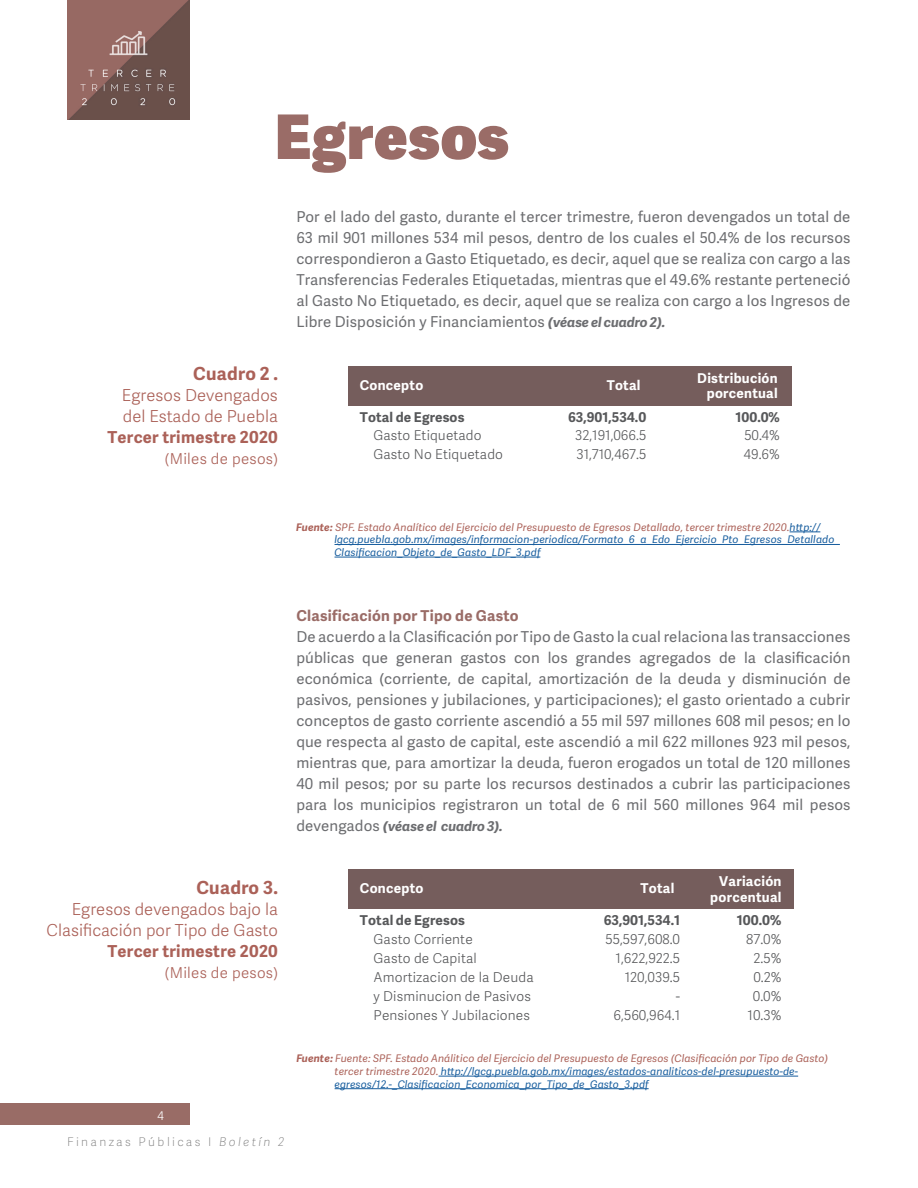
<style>
.page{position:relative;width:918px;height:1188px;background:#fff}
.page>*{position:absolute;margin:0;border:0;box-sizing:border-box;transform-origin:0 0}
.t1{font:800 61.5px "Adelle Sans";letter-spacing:.01em;color:#9a6c67}
.t2{font:700 18px "Adelle Sans";letter-spacing:.02em;color:#ab6158}
.t3{font:300 16.5px/21px "Adelle Sans";letter-spacing:.005em;color:#ab6158;text-align:right}
.t4{font:700 16.5px "Adelle Sans";letter-spacing:.02em;color:#ab6158}
.t5{font:15px/21px "Adelle Sans";letter-spacing:.01em;color:#6c6d70;text-align:justify}
.t6{font:300 15px "Adelle Sans";letter-spacing:.02em;color:#ab6158}
.t7{font:700 15px "Adelle Sans";letter-spacing:.02em;color:#9a6c67}
.t8{font:300 13.65px/19px "Adelle Sans";letter-spacing:.01em;color:#57585a;text-align:right}
.t9{font:700 13.65px/16.4px "Adelle Sans";letter-spacing:.02em;color:#fff;text-align:right}
.t10{font:300 13.5px/18.9px "Adelle Sans";letter-spacing:.01em;color:#57585a;text-align:justify}
.t11{font:700 13.5px/14.9px "Adelle Sans";letter-spacing:.02em;color:#fff;text-align:right}
.t12{font:italic 700 13.5px "Adelle Sans";letter-spacing:-.01em;color:#6c6d70}
.t13{font:100 12px "Adelle Sans";letter-spacing:.2em;color:#808080}
.t14{font:300 12px "Adelle Sans";color:#fff}
.t15{font:italic 10.5px/12.6px "Adelle Sans";letter-spacing:.01em;color:#175d9e}
.s1{font-weight:700;font-style:italic;font-size:13.5px}
.s2{font-weight:700}
.s3{font-weight:700;color:#ab6158}
.s4{color:#ab6158}
.s5{font-weight:400;font-style:normal;font-size:15px}
.s6{font-style:italic}
</style>
<div class="page">
<img style="left:67px;top:0;width:123px;height:120px">
<div style="left:0;top:1104px;width:190px;height:21px;background:#996c66"></div>
<hr style="left:790px;top:532px;width:30px;height:1px;background:#175d9e">
<hr style="left:335px;top:544px;width:505px;height:1px;background:#175d9e">
<hr style="left:335px;top:557px;width:205px;height:1px;background:#175d9e">
<div style="left:348px;top:366px;width:444px;height:39px;background:#755d5c"></div>
<div style="left:348px;top:869px;width:445px;height:40px;background:#755d5c"></div>
<hr style="left:439px;top:1076px;width:359px;height:1px;background:#175d9e">
<hr style="left:335px;top:1088px;width:314px;height:1px;background:#175d9e">
<p class="t1" style="left:275px;top:91px;width:236px">Egresos</p>
<p class="t2" style="left:193px;top:360px;width:86px">Cuadro 2 .</p>
<p class="t3" style="left:122px;top:384px;width:157px">Egresos Devengados</p>
<p class="t3" style="left:123px;top:405px;width:157px">del Estado de Puebla</p>
<p class="t4" style="left:107px;top:425px;width:172px">Tercer trimestre 2020</p>
<p class="t6" style="left:165px;top:448px;width:115px">(Miles de pesos)</p>
<p class="t5" style="left:296px;top:206px;width:556px">Por el lado del gasto, durante el tercer trimestre, fueron devengados un total de 63 mil 901 millones 534 mil pesos, dentro de los cuales el 50.4% de los recursos correspondieron a Gasto Etiquetado, es decir, aquel que se realiza con cargo a las Transferencias Federales Etiquetadas, mientras que el 49.6% restante perteneció al Gasto No Etiquetado, es decir, aquel que se realiza con cargo a los Ingresos de Libre Disposición y Financiamientos <span class="s1">(véase el cuadro 2).</span></p>
<p class="t11" style="left:360px;top:378px;width:65px">Concepto</p>
<p class="t11" style="left:607px;top:378px;width:35px">Total</p>
<p class="t11" style="left:697px;top:370px;width:82px">Distribución porcentual</p>
<p class="t10" style="left:575px;top:407px;width:73px;text-indent:-7px"><span class="s2">63,901,534.0<br></span>32,191,066.5<br>31,710,467.5</p>
<p class="t10" style="left:744px;top:407px;width:37px;text-indent:-8px"><span class="s2">100.0% </span>50.4% 49.6%</p>
<p class="t10" style="left:373px;top:407px;width:131px;text-align:left;text-indent:-14px"><span class="s2">Total de Egresos<br></span>Gasto Etiquetado<br>Gasto No Etiquetado</p>
<p class="t15" style="left:335px;top:520px;width:507px;text-indent:-38px"><span class="s3">Fuente:</span> <span class="s4">SPF. Estado Analítico del Ejercicio del Presupuesto de Egresos Detallado, tercer trimestre 2020.</span>http:// lgcg.puebla.gob.mx/images/informacion-periodica/Formato_6_a_Edo_Ejercicio_Pto_Egresos_Detallado_<br>Clasificacion_Objeto_de_Gasto_LDF_3.pdf</p>
<p class="t7" style="left:296px;top:605px;width:224px">Clasificación por Tipo de Gasto</p>
<p class="t5" style="left:296px;top:626px;width:556px">De acuerdo a la Clasificación por Tipo de Gasto la cual relaciona las transacciones públicas que generan gastos con los grandes agregados de la clasificación económica (corriente, de capital, amortización de la deuda y disminución de pasivos, pensiones y jubilaciones, y participaciones); el gasto orientado a cubrir conceptos de gasto corriente ascendió a 55 mil 597 millones 608 mil pesos; en lo que respecta al gasto de capital, este ascendió a mil 622 millones 923 mil pesos, mientras que, para amortizar la deuda, fueron erogados un total de 120 millones 40 mil pesos; por su parte los recursos destinados a cubrir las participaciones para los municipios registraron un total de 6 mil 560 millones 964 mil pesos</p>
<p class="t12" style="left:296px;top:817px;width:208px"><span class="s5">devengados</span> (véase el cuadro 3).</p>
<p class="t2" style="left:196px;top:874px;width:83px">Cuadro 3.</p>
<p class="t3" style="left:47px;top:898px;width:233px">Egresos devengados bajo la<br>Clasificación por Tipo de Gasto</p>
<p class="t4" style="left:107px;top:939px;width:172px">Tercer trimestre 2020</p>
<p class="t6" style="left:165px;top:962px;width:115px">(Miles de pesos)</p>
<p class="t9" style="left:360px;top:880px;width:65px">Concepto</p>
<p class="t9" style="left:641px;top:880px;width:35px">Total</p>
<p class="t9" style="left:710px;top:872px;width:73px">Variación porcentual</p>
<p class="t8" style="left:604px;top:910px;width:78px"><span class="s2">63,901,534.1<br></span>55,597,608.0<br>1,622,922.5<br>120,039.5<br>-<br>6,560,964.1</p>
<p class="t8" style="left:737px;top:910px;width:46px"><span class="s2">100.0%<br></span>87.0%<br>2.5%<br>0.2%<br>0.0%<br>10.3%</p>
<p class="t8" style="left:374px;top:910px;width:162px;text-align:left;text-indent:-14px"><span class="s2">Total de Egresos<br></span>Gasto Corriente<br>Gasto de Capital<br>Amortizacion de la Deuda y Disminucion de Pasivos<br>Pensiones Y Jubilaciones</p>
<p class="t14" style="left:158px;top:1108px;width:8px">4</p>
<p class="t13" style="left:67px;top:1133px;width:219px">Finanzas Públicas I <span class="s6">Boletín 2</span></p>
<p class="t15" style="left:335px;top:1052px;width:495px;text-indent:-38px"><span class="s3">Fuente:</span> <span class="s4">Fuente: SPF. Estado Análitico del Ejercicio del Presupuesto de Egresos (Clasificación por Tipo de Gasto) tercer trimestre 2020.</span> http://lgcg.puebla.gob.mx/images/estados-analiticos-del-presupuesto-de&shy;egresos/12.-_Clasificacion_Economica_por_Tipo_de_Gasto_3.pdf</p>
</div>
